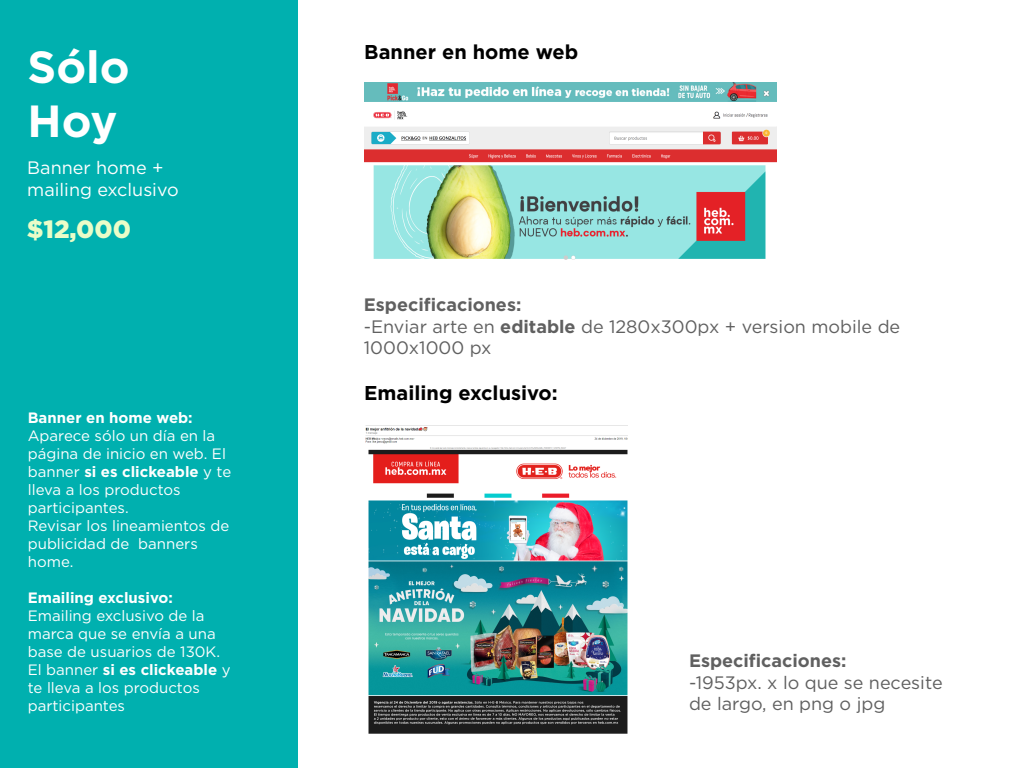
<style>
.page{position:relative;width:1024px;height:768px;background:#fff}
.page>*{position:absolute;margin:0;border:0;box-sizing:border-box;transform-origin:0 0}
.t1{font:700 45px/54px "Gotham HTF";color:#fff}
.t2{font:900 25px "Gotham HTF";color:#eafdc8}
.t3{font:700 20px "Gotham HTF";color:#000}
.t4{font:18px/21.6px "Gotham HTF";color:#606060}
.t5{font:18px/21.6px "Gotham HTF";color:#fff}
.t6{font:700 18px "Gotham HTF";color:#606060}
.t7{font:15px/18px "Gotham HTF";color:#fff}
.t8{font:700 15px "Gotham HTF";color:#fff}
.s1{font-weight:700}
</style>
<div class="page">
<div style="left:0;top:0;width:298px;height:768px;background:#00b0af"></div>
<img style="left:364px;top:82px;width:413px;height:178px">
<img style="left:365px;top:425px;width:262px;height:309px">
<h1 class="t1" style="left:28px;top:39px;width:104px">Sólo<br>Hoy</h1>
<p class="t5" style="left:27px;top:157px;width:153px">Banner home + mailing exclusivo</p>
<h2 class="t2" style="left:27px;top:215px;width:106px">$12,000</h2>
<p class="t8" style="left:28px;top:409px;width:166px">Banner en home web:</p>
<p class="t7" style="left:28px;top:426px;width:205px">Aparece sólo un día en la página de inicio en web. El banner <span class="s1">si es clickeable</span> y te lleva a los productos participantes.<br>Revisar los lineamientos de publicidad de banners home.</p>
<p class="t8" style="left:28px;top:589px;width:147px">Emailing exclusivo:</p>
<p class="t7" style="left:28px;top:606px;width:204px">Emailing exclusivo de la marca que se envía a una base de usuarios de 130K.<br>El banner <span class="s1">si es clickeable</span> y te lleva a los productos participantes</p>
<h3 class="t3" style="left:364px;top:41px;width:216px">Banner en home web</h3>
<p class="t4" style="left:364px;top:294px;width:538px"><span class="s1">Especificaciones:<br></span>-Enviar arte en <span class="s1">editable</span> de 1280x300px + version mobile de<br>1000x1000 px</p>
<h3 class="t3" style="left:364px;top:382px;width:195px">Emailing exclusivo:</h3>
<p class="t6" style="left:689px;top:650px;width:159px">Especificaciones:</p>
<p class="t4" style="left:689px;top:671px;width:255px">-1953px. x lo que se necesite de largo, en png o jpg</p>
</div>
